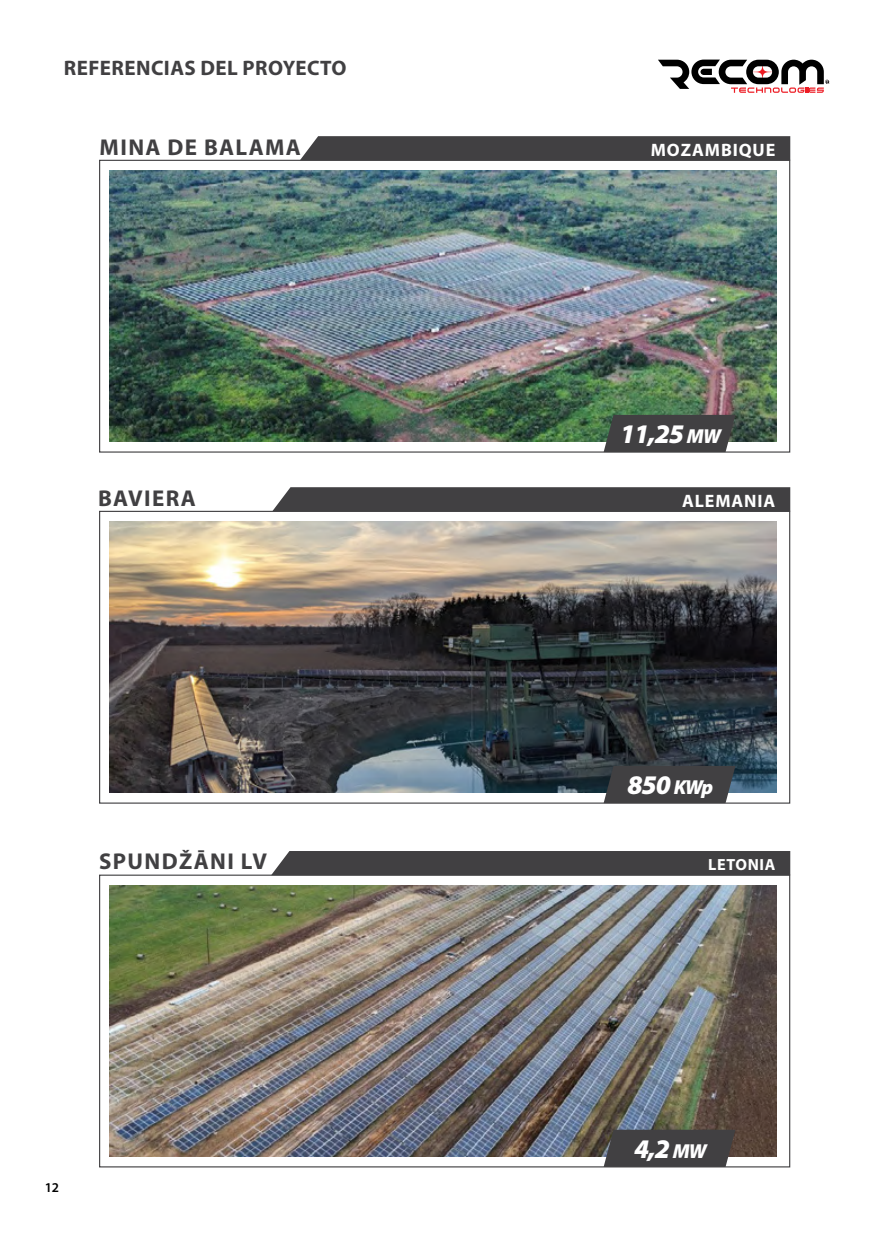
<style>
.page{position:relative;width:893px;height:1234px;background:#fff}
.page>*{position:absolute;margin:0;border:0;box-sizing:border-box;transform-origin:0 0}
.t1{font:italic 900 27px "Myriad Pro";letter-spacing:-.04em;color:#fff}
.t2{font:700 22.95px "Myriad Pro";letter-spacing:.06em;color:#414042}
.t3{font:700 21px "Myriad Pro";letter-spacing:.02em;color:#414042}
.t4{font:700 18px "Myriad Pro";letter-spacing:.05em;color:#fff}
.t5{font:700 16.2px "Myriad Pro";letter-spacing:.04em;color:#fff}
.t6{font:600 13.5px "Myriad Pro";color:#000}
.s1{font-size:20.25px}
</style>
<div class="page">
<svg style="left:658px;top:60px;width:171px;height:33px"></svg>
<div style="left:300px;top:136px;width:490px;height:24px;background:#414042"></div>
<div style="left:272px;top:487px;width:518px;height:24px;background:#414042"></div>
<div style="left:271px;top:851px;width:519px;height:24px;background:#414042"></div>
<img style="left:109px;top:170px;width:668px;height:271px">
<img style="left:109px;top:521px;width:668px;height:271px">
<img style="left:109px;top:885px;width:668px;height:270px">
<svg style="left:604px;top:415px;width:131px;height:37px;background:#444545"></svg>
<svg style="left:604px;top:765px;width:131px;height:38px;background:#434346"></svg>
<svg style="left:604px;top:1129px;width:131px;height:37px;background:#454445"></svg>
<p class="t3" style="left:64px;top:55px;width:284px">REFERENCIAS DEL PROYECTO</p>
<p class="t2" style="left:100px;top:132px;width:203px">MINA DE BALAMA</p>
<p class="t2" style="left:98px;top:483px;width:99px">BAVIERA</p>
<p class="t2" style="left:99px;top:846px;width:170px">SPUNDŽĀNI LV</p>
<p class="t6" style="left:45px;top:1178px;width:16px">12</p>
<p class="t4" style="left:651px;top:138px;width:126px">MOZAMBIQUE</p>
<p class="t1" style="left:620px;top:416px;width:102px">11,25 <span class="s1">MW</span></p>
<p class="t4" style="left:682px;top:489px;width:95px">ALEMANIA</p>
<p class="t1" style="left:627px;top:767px;width:87px">850 <span class="s1">KWp</span></p>
<p class="t5" style="left:708px;top:853px;width:69px">LETONIA</p>
<p class="t1" style="left:634px;top:1130px;width:74px">4,2 <span class="s1">MW</span></p>
</div>
